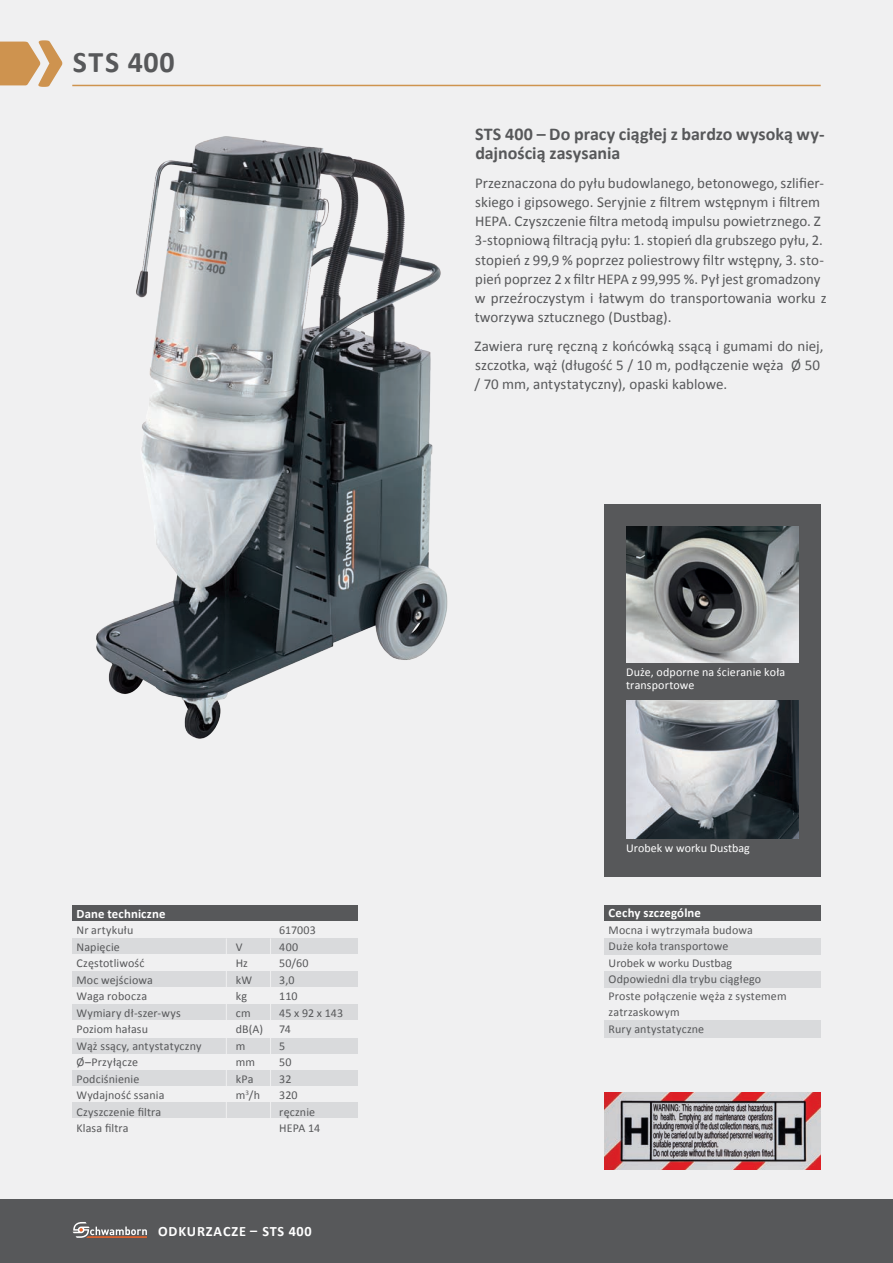
<style>
.page{position:relative;width:893px;height:1263px;background:#fff}
.page>*{position:absolute;margin:0;border:0;box-sizing:border-box;transform-origin:0 0}
.Kolumnentitel_Links{font:700 30px "Calibri";letter-spacing:.035em;color:#57585a}
.Produktseite_Fließte{font:700 18px/19.2px "Calibri";color:#57585a}
.Produktseite_Fließte-2{font:15px/19.2px "Calibri";color:#57585a}
.Lebender_Kolumnentit{font:700 14.25px "Calibri";letter-spacing:.06em;color:#fff}
.Produktseite_Bes-Mer{font:700 12.75px "Calibri";letter-spacing:.01em;color:#fff}
.Produktseite_Tech-Da{font:700 12.75px "Calibri";letter-spacing:.01em;color:#fff}
.Produktseite_Tech-Da-2{font:12px "Calibri";letter-spacing:.01em;color:#57585a}
.Produktseite_Bes-Mer-2{font:12px/16.5px "Calibri";letter-spacing:.01em;color:#57585a}
.Produktseite_BU_regu{font:12px/13.5px "Calibri";letter-spacing:.01em;color:#fff}
</style>
<div class="page">
<div style="left:0;top:0;width:893px;height:1199px;background:#f0f0f1"></div>
<div style="left:0;top:1199px;width:893px;height:64px;background:#57585a"></div>
<svg style="left:73px;top:1222px;width:74px;height:16px"></svg>
<div style="left:604px;top:505px;width:217px;height:372px;background:#57585a"></div>
<div style="left:604px;top:905px;width:217px;height:16px;background:#57585a"></div>
<div style="left:604px;top:938px;width:217px;height:17px;background:#d9dadc"></div>
<div style="left:604px;top:972px;width:217px;height:16px;background:#d9dadc"></div>
<div style="left:604px;top:1020px;width:217px;height:18px;background:#d9dadc"></div>
<div style="left:72px;top:905px;width:286px;height:16px;background:#57585a"></div>
<div style="left:72px;top:938px;width:286px;height:16px;background:#d9dadc"></div>
<div style="left:72px;top:971px;width:286px;height:16px;background:#d9dadc"></div>
<div style="left:72px;top:1004px;width:286px;height:16px;background:#d9dadc"></div>
<div style="left:72px;top:1038px;width:286px;height:16px;background:#d9dadc"></div>
<div style="left:72px;top:1070px;width:286px;height:16px;background:#d9dadc"></div>
<div style="left:72px;top:1102px;width:286px;height:16px;background:#d9dadc"></div>
<hr style="left:270px;top:938px;width:1px;height:180px;background:#f0f0f1">
<hr style="left:226px;top:938px;width:1px;height:180px;background:#f0f0f1">
<img style="left:96px;top:136px;width:352px;height:603px">
<img style="left:626px;top:526px;width:172px;height:136px">
<img style="left:626px;top:701px;width:173px;height:137px">
<img style="left:604px;top:1092px;width:216px;height:77px">
<hr style="left:72px;top:85px;width:749px;height:1px;background:#ce934f">
<svg style="left:0;top:40px;width:62px;height:47px"></svg>
<p class="Kolumnentitel_Links" style="left:73px;top:43px;width:103px">STS 400</p>
<p class="Produktseite_Tech-Da" style="left:77px;top:905px;width:90px">Dane techniczne</p>
<p class="Produktseite_Tech-Da-2" style="left:77px;top:923px;width:58px">Nr artykułu</p>
<p class="Produktseite_Tech-Da-2" style="left:279px;top:923px;width:38px">617003</p>
<p class="Produktseite_Tech-Da-2" style="left:77px;top:939px;width:45px">Napięcie</p>
<p class="Produktseite_Tech-Da-2" style="left:236px;top:939px;width:8px">V</p>
<p class="Produktseite_Tech-Da-2" style="left:279px;top:939px;width:21px">400</p>
<p class="Produktseite_Tech-Da-2" style="left:77px;top:956px;width:70px">Częstotliwość</p>
<p class="Produktseite_Tech-Da-2" style="left:236px;top:956px;width:14px">Hz</p>
<p class="Produktseite_Tech-Da-2" style="left:279px;top:956px;width:31px">50/60</p>
<p class="Produktseite_Tech-Da-2" style="left:77px;top:972px;width:78px">Moc wejściowa</p>
<p class="Produktseite_Tech-Da-2" style="left:236px;top:972px;width:18px">kW</p>
<p class="Produktseite_Tech-Da-2" style="left:279px;top:972px;width:17px">3,0</p>
<p class="Produktseite_Tech-Da-2" style="left:77px;top:989px;width:72px">Waga robocza</p>
<p class="Produktseite_Tech-Da-2" style="left:236px;top:989px;width:13px">kg</p>
<p class="Produktseite_Tech-Da-2" style="left:279px;top:989px;width:20px">110</p>
<p class="Produktseite_Tech-Da-2" style="left:77px;top:1005px;width:106px">Wymiary dł-szer-wys</p>
<p class="Produktseite_Tech-Da-2" style="left:236px;top:1005px;width:16px">cm</p>
<p class="Produktseite_Tech-Da-2" style="left:279px;top:1005px;width:65px">45 x 92 x 143</p>
<p class="Produktseite_Tech-Da-2" style="left:77px;top:1022px;width:73px">Poziom hałasu</p>
<p class="Produktseite_Tech-Da-2" style="left:236px;top:1022px;width:29px">dB(A)</p>
<p class="Produktseite_Tech-Da-2" style="left:279px;top:1022px;width:13px">74</p>
<p class="Produktseite_Tech-Da-2" style="left:77px;top:1038px;width:126px">Wąż ssący, antystatyczny</p>
<p class="Produktseite_Tech-Da-2" style="left:236px;top:1038px;width:11px">m</p>
<p class="Produktseite_Tech-Da-2" style="left:279px;top:1038px;width:8px">5</p>
<p class="Produktseite_Tech-Da-2" style="left:77px;top:1055px;width:63px">Ø–Przyłącze</p>
<p class="Produktseite_Tech-Da-2" style="left:236px;top:1055px;width:21px">mm</p>
<p class="Produktseite_Tech-Da-2" style="left:279px;top:1055px;width:14px">50</p>
<p class="Produktseite_Tech-Da-2" style="left:77px;top:1071px;width:64px">Podciśnienie</p>
<p class="Produktseite_Tech-Da-2" style="left:236px;top:1071px;width:19px">kPa</p>
<p class="Produktseite_Tech-Da-2" style="left:279px;top:1071px;width:14px">32</p>
<p class="Produktseite_Tech-Da-2" style="left:77px;top:1088px;width:89px">Wydajność ssania</p>
<p class="Produktseite_Tech-Da-2" style="left:236px;top:1088px;width:26px">m<sup>3</sup>/h</p>
<p class="Produktseite_Tech-Da-2" style="left:279px;top:1088px;width:20px">320</p>
<p class="Produktseite_Tech-Da-2" style="left:77px;top:1104px;width:86px">Czyszczenie filtra</p>
<p class="Produktseite_Tech-Da-2" style="left:279px;top:1104px;width:37px">ręcznie</p>
<p class="Produktseite_Tech-Da-2" style="left:77px;top:1121px;width:54px">Klasa filtra</p>
<p class="Produktseite_Tech-Da-2" style="left:279px;top:1121px;width:43px">HEPA 14</p>
<p class="Lebender_Kolumnentit" style="left:158px;top:1222px;width:155px">ODKURZACZE – STS 400</p>
<p class="Produktseite_Fließte" style="left:475px;top:125px;width:351px">STS 400 – Do pracy ciągłej z bardzo wysoką wy&shy;dajnością zasysania</p>
<p class="Produktseite_Fließte-2" style="left:475px;top:173px;width:353px">Przeznaczona do pyłu budowlanego, betonowego, szlifier&shy;skiego i gipsowego. Seryjnie z filtrem wstępnym i filtrem HEPA. Czyszczenie filtra metodą impulsu powietrznego. Z 3-stopniową filtracją pyłu: 1. stopień dla grubszego pyłu, 2. stopień z 99,9 % poprzez poliestrowy filtr wstępny, 3. sto&shy;pień poprzez 2 x filtr HEPA z 99,995 %. Pył jest gromadzony w przeźroczystym i łatwym do transportowania worku z tworzywa sztucznego (Dustbag).</p>
<p class="Produktseite_Fließte-2" style="left:474px;top:336px;width:351px">Zawiera rurę ręczną z końcówką ssącą i gumami do niej, szczotka, wąż (długość 5 / 10 m, podłączenie węża Ø 50 / 70 mm, antystatyczny), opaski kablowe.</p>
<p class="Produktseite_BU_regu" style="left:626px;top:665px;width:161px">Duże, odporne na ścieranie koła transportowe</p>
<p class="Produktseite_BU_regu" style="left:626px;top:841px;width:125px">Urobek w worku Dustbag</p>
<p class="Produktseite_Bes-Mer" style="left:609px;top:905px;width:94px">Cechy szczególne</p>
<p class="Produktseite_Bes-Mer-2" style="left:609px;top:921px;width:146px">Mocna i wytrzymała budowa</p>
<p class="Produktseite_Bes-Mer-2" style="left:609px;top:938px;width:121px">Duże koła transportowe</p>
<p class="Produktseite_Bes-Mer-2" style="left:609px;top:954px;width:125px">Urobek w worku Dustbag</p>
<p class="Produktseite_Bes-Mer-2" style="left:609px;top:971px;width:154px">Odpowiedni dla trybu ciągłego</p>
<p class="Produktseite_Bes-Mer-2" style="left:609px;top:987px;width:179px">Proste połączenie węża z systemem zatrzaskowym</p>
<p class="Produktseite_Bes-Mer-2" style="left:609px;top:1020px;width:97px">Rury antystatyczne</p>
</div>
